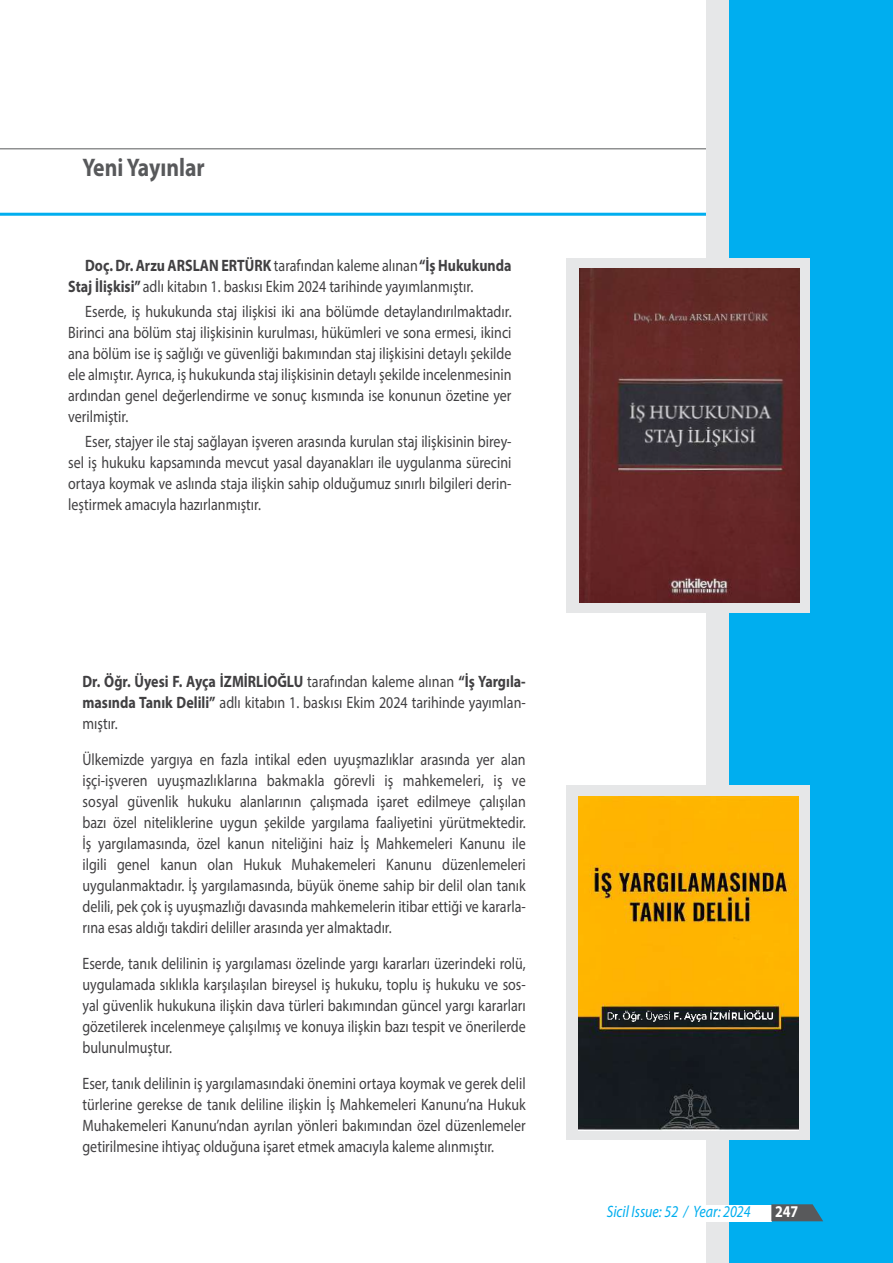
<style>
.page{position:relative;width:893px;height:1263px;background:#fff}
.page>*{position:absolute;margin:0;border:0;box-sizing:border-box;transform-origin:0 0}
.t1{font:700 25.5px "Myriad Pro";color:#58595b;scale:.85 1}
.t2{font:16.5px/21px "Myriad Pro";color:#414042;text-align:justify;scale:.85 1}
.t3{font:italic 16.5px "Myriad Pro";color:#00aeef;scale:.85 1}
.t4{font:700 16.5px "Myriad Pro";color:#fff;scale:.85 1}
.s1{font-weight:700}
</style>
<div class="page">
<hr style="left:0;top:149px;width:884px;height:1px;background:#58595b">
<hr style="left:0;top:213px;width:893px;height:3px;background:#00aeef">
<div style="left:882px;top:0;width:11px;height:1263px;background:#00aeef"></div>
<div style="left:706px;top:0;width:184px;height:1263px;background:#e6e7e8"></div>
<div style="left:729px;top:0;width:161px;height:1263px;background:#00aeef"></div>
<div style="left:605px;top:1205px;width:167px;height:16px;background:#fff"></div>
<svg style="left:771px;top:1204px;width:52px;height:17px"></svg>
<div style="left:567px;top:258px;width:243px;height:355px;background:#e6e7e8"></div>
<img style="left:579px;top:269px;width:220px;height:334px">
<div style="left:567px;top:785px;width:243px;height:355px;background:#e6e7e8"></div>
<img style="left:578px;top:796px;width:221px;height:334px">
<img style="left:607px;top:1011px;width:166px;height:11px">
<h1 class="t1" style="left:83px;top:151px;width:145px">Yeni Yayınlar</h1>
<p class="t2" style="left:68px;top:254px;width:523px;text-indent:17px"><span class="s1">Doç. Dr. Arzu ARSLAN ERTÜRK</span> tarafından kaleme alınan <span class="s1">“İş Hukukunda<br>Staj İlişkisi”</span> adlı kitabın 1. baskısı Ekim 2024 tarihinde yayımlanmıştır.</p>
<p class="t2" style="left:68px;top:301px;width:523px;text-indent:17px">Eserde, iş hukukunda staj ilişkisi iki ana bölümde detaylandırılmaktadır.<br>Birinci ana bölüm staj ilişkisinin kurulması, hükümleri ve sona ermesi, ikinci ana bölüm ise iş sağlığı ve güvenliği bakımından staj ilişkisini detaylı şekilde ele almıştır. Ayrıca, iş hukukunda staj ilişkisinin detaylı şekilde incelenmesinin ardından genel değerlendirme ve sonuç kısmında ise konunun özetine yer verilmiştir.</p>
<p class="t2" style="left:68px;top:431px;width:523px;text-indent:17px">Eser, stajyer ile staj sağlayan işveren arasında kurulan staj ilişkisinin birey&shy;sel iş hukuku kapsamında mevcut yasal dayanakları ile uygulanma sürecini ortaya koymak ve aslında staja ilişkin sahip olduğumuz sınırlı bilgileri derin&shy;leştirmek amacıyla hazırlanmıştır.</p>
<p class="t2" style="left:82px;top:671px;width:523px"><span class="s1">Dr. Öğr. Üyesi F. Ayça İZMİRLİOĞLU</span> tarafından kaleme alınan <span class="s1">“İş Yargıla&shy;masında Tanık Delili”</span> adlı kitabın 1. baskısı Ekim 2024 tarihinde yayımlan&shy;mıştır.</p>
<p class="t2" style="left:82px;top:749px;width:523px">Ülkemizde yargıya en fazla intikal eden uyuşmazlıklar arasında yer alan işçi-işveren uyuşmazlıklarına bakmakla görevli iş mahkemeleri, iş ve sosyal güvenlik hukuku alanlarının çalışmada işaret edilmeye çalışılan bazı özel niteliklerine uygun şekilde yargılama faaliyetini yürütmektedir.<br>İş yargılamasında, özel kanun niteliğini haiz İş Mahkemeleri Kanunu ile ilgili genel kanun olan Hukuk Muhakemeleri Kanunu düzenlemeleri uygulanmaktadır. İş yargılamasında, büyük öneme sahip bir delil olan tanık delili, pek çok iş uyuşmazlığı davasında mahkemelerin itibar ettiği ve kararla&shy;rına esas aldığı takdiri deliller arasında yer almaktadır.</p>
<p class="t2" style="left:82px;top:953px;width:523px">Eserde, tanık delilinin iş yargılaması özelinde yargı kararları üzerindeki rolü, uygulamada sıklıkla karşılaşılan bireysel iş hukuku, toplu iş hukuku ve sos&shy;yal güvenlik hukukuna ilişkin dava türleri bakımından güncel yargı kararları gözetilerek incelenmeye çalışılmış ve konuya ilişkin bazı tespit ve önerilerde bulunulmuştur.</p>
<p class="t2" style="left:82px;top:1073px;width:523px">Eser, tanık delilinin iş yargılamasındaki önemini ortaya koymak ve gerek delil türlerine gerekse de tanık deliline ilişkin İş Mahkemeleri Kanunu’na Hukuk Muhakemeleri Kanunu’ndan ayrılan yönleri bakımından özel düzenlemeler getirilmesine ihtiyaç olduğuna işaret etmek amacıyla kaleme alınmıştır.</p>
<p class="t3" style="left:607px;top:1202px;width:171px">Sicil Issue: 52 / Year: 2024</p>
<p class="t4" style="left:775px;top:1201px;width:29px">247</p>
</div>
